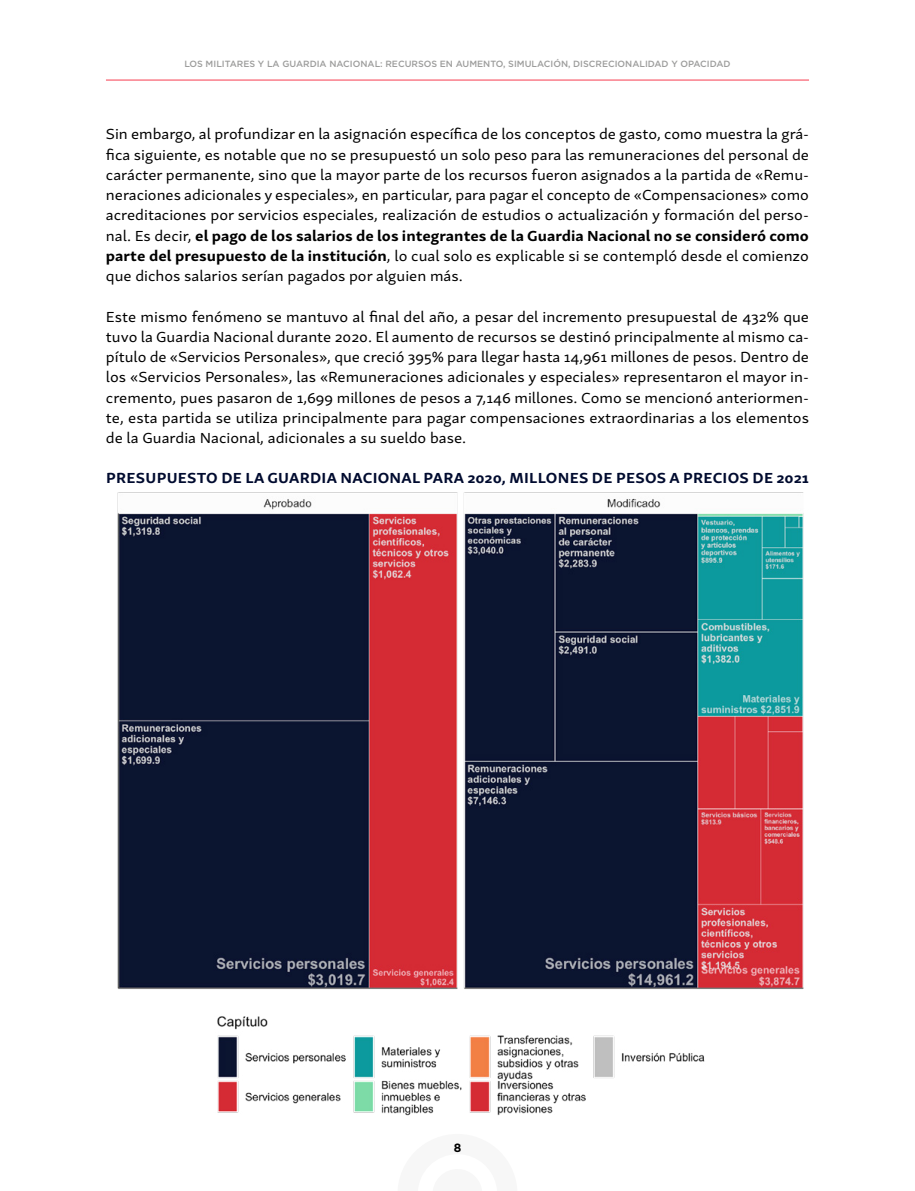
<style>
.page{position:relative;width:915px;height:1191px;background:#fff}
.page>*{position:absolute;margin:0;border:0;box-sizing:border-box;transform-origin:0 0}
.t1{font:15px/20.2px "Skolar Sans Latn Ex";color:#000;text-align:justify}
.t2{font:700 15px "Skolar Sans Latn Ex";letter-spacing:.005em;color:#000b2f}
.t3{font:700 12px "Gotham";color:#000}
.t4{font:500 9px "Gotham";color:#9d9d9c}
.s1{font-weight:700}
</style>
<div class="page">
<hr style="left:106px;top:80px;width:702px;height:1px;background:#f73d50">
<img style="left:117px;top:492px;width:687px;height:624px">
<p class="t4" style="left:184px;top:58px;width:547px">LOS MILITARES Y LA GUARDIA NACIONAL: RECURSOS EN AUMENTO, SIMULACIÓN, DISCRECIONALIDAD Y OPACIDAD</p>
<p class="t1" style="left:106px;top:123px;width:704px">Sin embargo, al profundizar en la asignación específica de los conceptos de gasto, como muestra la grá&shy;fica siguiente, es notable que no se presupuestó un solo peso para las remuneraciones del personal de carácter permanente, sino que la mayor parte de los recursos fueron asignados a la partida de «Remu&shy;neraciones adicionales y especiales», en particular, para pagar el concepto de «Compensaciones» como acreditaciones por servicios especiales, realización de estudios o actualización y formación del perso&shy;nal. Es decir, <span class="s1">el pago de los salarios de los integrantes de la Guardia Nacional no se consideró como parte del presupuesto de la institución</span>, lo cual solo es explicable si se contempló desde el comienzo que dichos salarios serían pagados por alguien más.</p>
<p class="t1" style="left:106px;top:305px;width:704px">Este mismo fenómeno se mantuvo al final del año, a pesar del incremento presupuestal de 432% que tuvo la Guardia Nacional durante 2020. El aumento de recursos se destinó principalmente al mismo ca&shy;pítulo de «Servicios Personales», que creció 395% para llegar hasta 14,961 millones de pesos. Dentro de los «Servicios Personales», las «Remuneraciones adicionales y especiales» representaron el mayor in&shy;cremento, pues pasaron de 1,699 millones de pesos a 7,146 millones. Como se mencionó anteriormen&shy;te, esta partida se utiliza principalmente para pagar compensaciones extraordinarias a los elementos de la Guardia Nacional, adicionales a su sueldo base.</p>
<p class="t2" style="left:106px;top:465px;width:704px">PRESUPUESTO DE LA GUARDIA NACIONAL PARA 2020, MILLONES DE PESOS A PRECIOS DE 2021</p>
<p class="t3" style="left:453px;top:1140px;width:9px">8</p>
</div>
